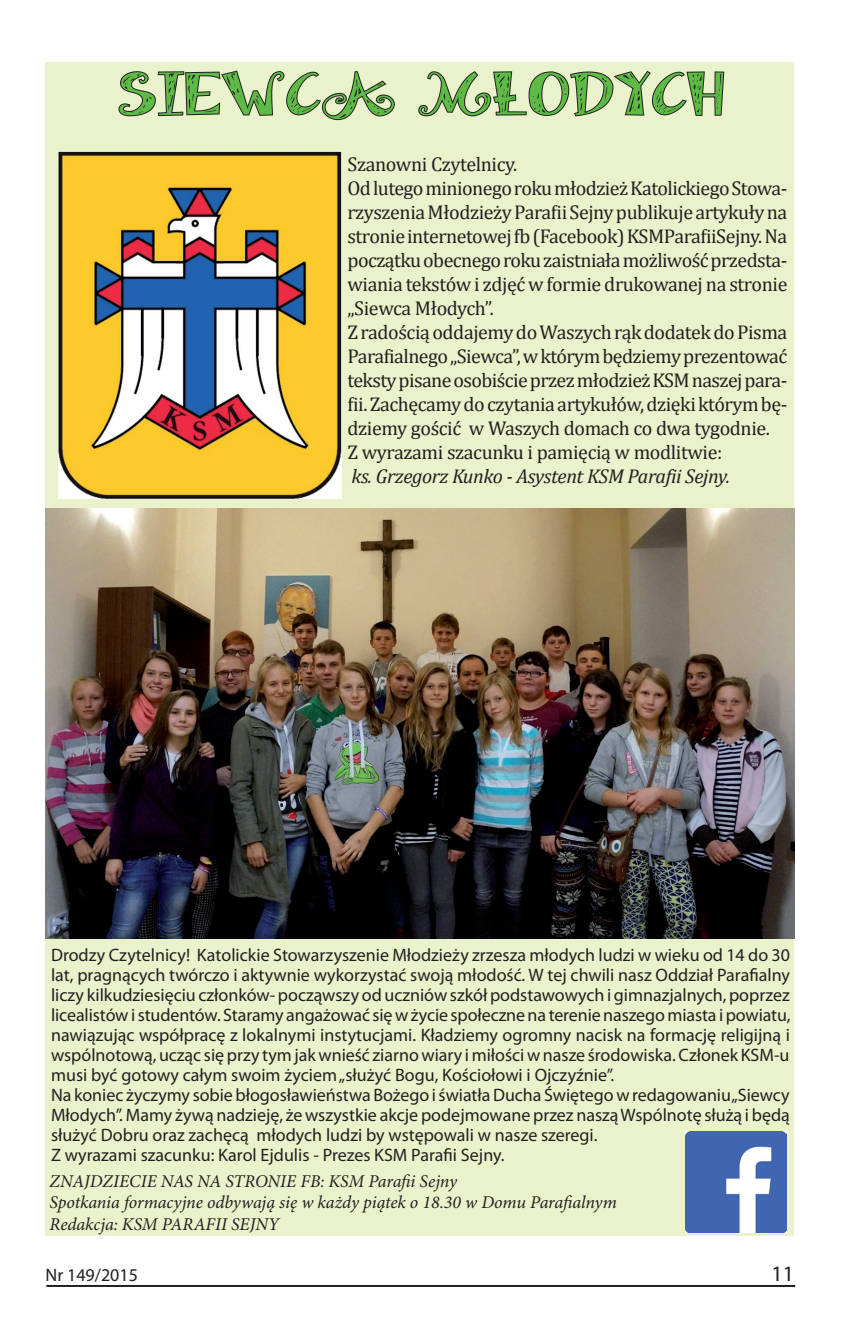
<style>
.page{position:relative;width:868px;height:1338px;background:#fff}
.page>*{position:absolute;margin:0;border:0;box-sizing:border-box;transform-origin:0 0}
.t1{font:44px "Janda Apple Cobbler";letter-spacing:.03em;color:#5dbb46;scale:1.2 1}
.t2{font:22px "Myriad Pro";color:#231f20}
.t3{font:20px/24px "Cambria";letter-spacing:-.025em;color:#231f20}
.t4{font:italic 20px "Cambria";letter-spacing:-.02em;color:#231f20}
.t5{font:18px/20px "Myriad Pro";color:#231f20}
.t6{font:italic 18px/21.6px "Minion Pro";letter-spacing:-.005em;color:#231f20}
</style>
<div class="page">
<hr style="left:46px;top:1285px;width:749px;height:2px;background:#231f20">
<div style="left:45px;top:62px;width:749px;height:1174px;background:#eaf2cc"></div>
<svg style="left:118px;top:70px;width:277px;height:51px"></svg>
<svg style="left:418px;top:70px;width:307px;height:47px"></svg>
<img style="left:58px;top:152px;width:284px;height:346px">
<img style="left:45px;top:508px;width:749px;height:430px">
<img style="left:685px;top:1131px;width:101px;height:102px">
<h1 class="t1" style="left:119px;top:74px;width:505px">SIEWCA MŁODYCH</h1>
<p class="t3" style="left:347px;top:153px;width:441px">Szanowni Czytelnicy.<br>Od lutego minionego roku młodzież Katolickiego Stowa&shy;rzyszenia Młodzieży Parafii Sejny publikuje artykuły na stronie internetowej fb (Facebook) KSMParafiiSejny. Na początku obecnego roku zaistniała możliwość przedsta&shy;wiania tekstów i zdjęć w formie drukowanej na stronie „Siewca Młodych”.<br>Z radością oddajemy do Waszych rąk dodatek do Pisma Parafialnego „Siewca”, w którym będziemy prezentować teksty pisane osobiście przez młodzież KSM naszej para&shy;fii. Zachęcamy do czytania artykułów, dzięki którym bę&shy;dziemy gościć w Waszych domach co dwa tygodnie.<br>Z wyrazami szacunku i pamięcią w modlitwie:</p>
<p class="t4" style="left:351px;top:463px;width:380px">ks. Grzegorz Kunko - Asystent KSM Parafii Sejny.</p>
<p class="t5" style="left:51px;top:945px;width:741px">Drodzy Czytelnicy! Katolickie Stowarzyszenie Młodzieży zrzesza młodych ludzi w wieku od 14 do 30 lat, pragnących twórczo i aktywnie wykorzystać swoją młodość. W tej chwili nasz Oddział Parafialny liczy kilkudziesięciu członków- począwszy od uczniów szkół podstawowych i gimnazjalnych, poprzez licealistów i studentów. Staramy angażować się w życie społeczne na terenie naszego miasta i powiatu, nawiązując współpracę z lokalnymi instytucjami. Kładziemy ogromny nacisk na formację religijną i wspólnotową, ucząc się przy tym jak wnieść ziarno wiary i miłości w nasze środowiska. Członek KSM-u musi być gotowy całym swoim życiem „służyć Bogu, Kościołowi i Ojczyźnie”.<br>Na koniec życzymy sobie błogosławieństwa Bożego i światła Ducha Świętego w redagowaniu „Siewcy Młodych”. Mamy żywą nadzieję, że wszystkie akcje podejmowane przez naszą Wspólnotę służą i będą służyć Dobru oraz zachęcą młodych ludzi by wstępowali w nasze szeregi.<br>Z wyrazami szacunku: Karol Ejdulis - Prezes KSM Parafii Sejny.</p>
<p class="t6" style="left:50px;top:1171px;width:568px">ZNAJDZIECIE NAS NA STRONIE FB: KSM Parafii Sejny<br>Spotkania formacyjne odbywają się w każdy piątek o 18.30 w Domu Parafialnym<br>Redakcja: KSM PARAFII SEJNY</p>
<p class="t5" style="left:45px;top:1265px;width:94px">Nr 149/2015</p>
<p class="t2" style="left:771px;top:1260px;width:24px">11</p>
</div>
